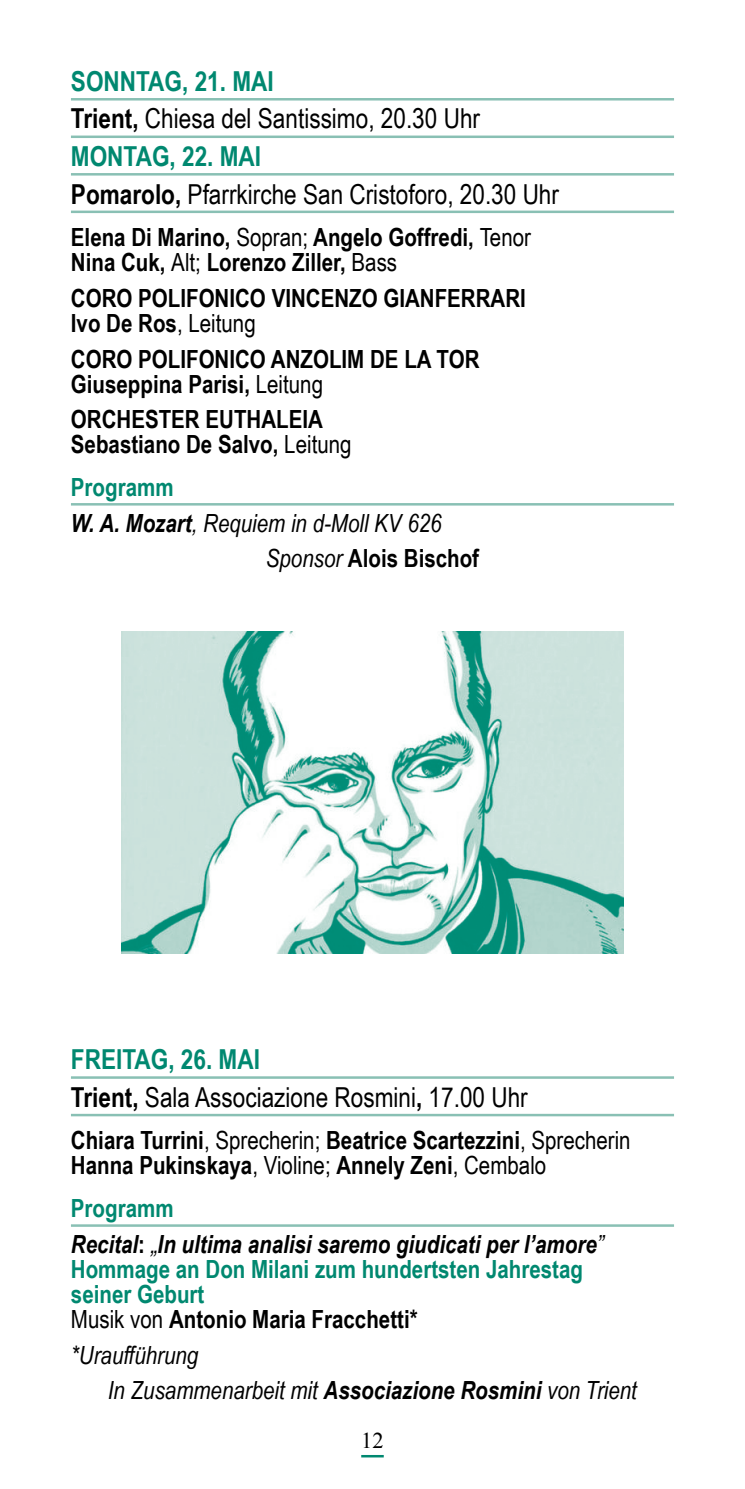
<style>
.page{position:relative;width:745px;height:1489px;background:#fff}
.page>*{position:absolute;margin:0;border:0;box-sizing:border-box;transform-origin:0 0}
.t1{font:27.5px/37.5px "Arial Narrow";color:#000}
.t2{font:700 25px/25px "Arial Narrow";color:#000}
.t3{font:700 25px/25px "Arial Narrow";color:#008870}
.t4{font:italic 25px/35.8px "Arial Narrow";color:#000}
.t5{font:italic 700 25px/35.5px "Arial Narrow";color:#000}
.t6{font:22.5px "Times New Roman";color:#000}
.s1{font-weight:700;color:#008870}
.s2{font-weight:700}
.s3{font-weight:400}
.s4{font-weight:400;font-style:italic}
.s5{font-style:normal;color:#008870}
.s6{font-style:normal}
.s7{font-weight:400;color:#000}
.s8{color:#000}
</style>
<div class="page">
<hr style="left:361px;top:1454px;width:22px;height:3px;background:#008870">
<hr style="left:71px;top:98px;width:602px;height:2px;background:#89c0b4">
<hr style="left:71px;top:135px;width:602px;height:3px;background:#89c0b4">
<hr style="left:71px;top:173px;width:602px;height:2px;background:#89c0b4">
<hr style="left:71px;top:210px;width:602px;height:3px;background:#89c0b4">
<hr style="left:71px;top:503px;width:602px;height:2px;background:#89c0b4">
<hr style="left:71px;top:1076px;width:602px;height:2px;background:#89c0b4">
<hr style="left:71px;top:1113px;width:602px;height:3px;background:#89c0b4">
<hr style="left:71px;top:1224px;width:602px;height:2px;background:#89c0b4">
<img style="left:121px;top:631px;width:502px;height:322px">
<p class="t1" style="left:71px;top:61px;width:489px"><span class="s1">SONNTAG, 21. MAI<br></span><span class="s2">Trient,</span> Chiesa del Santissimo, 20.30 Uhr<br><span class="s1">MONTAG, 22. MAI<br></span><span class="s2">Pomarolo,</span> Pfarrkirche San Cristoforo, 20.30 Uhr</p>
<p class="t2" style="left:71px;top:224px;width:461px">Elena Di Marino, <span class="s3">Sopran;</span> Angelo Goffredi, <span class="s3">Tenor<br></span>Nina Cuk, <span class="s3">Alt;</span> Lorenzo Ziller, <span class="s3">Bass</span></p>
<p class="t2" style="left:71px;top:284px;width:456px">CORO POLIFONICO VINCENZO GIANFERRARI<br>Ivo De Ros<span class="s3">, Leitung</span></p>
<p class="t2" style="left:71px;top:345px;width:410px">CORO POLIFONICO ANZOLIM DE LA TOR<br>Giuseppina Parisi, <span class="s3">Leitung</span></p>
<p class="t2" style="left:71px;top:405px;width:282px">ORCHESTER EUTHALEIA<br>Sebastiano De Salvo, <span class="s3">Leitung</span></p>
<p class="t3" style="left:71px;top:473px;width:104px">Programm</p>
<p class="t4" style="left:71px;top:504px;width:372px"><span class="s2">W. A. Mozart</span>, Requiem in d-Moll KV 626</p>
<p class="t2" style="left:266px;top:544px;width:215px"><span class="s4">Sponsor</span> Alois Bischof</p>
<p class="t1" style="left:71px;top:1039px;width:458px"><span class="s1">FREITAG, 26. MAI<br></span><span class="s2">Trient,</span> Sala Associazione Rosmini<span class="s2">,</span> 17.00 Uhr</p>
<p class="t2" style="left:71px;top:1126px;width:561px">Chiara Turrini<span class="s3">, Sprecherin;</span> Beatrice Scartezzini<span class="s3">, Sprecherin<br></span>Hanna Pukinskaya<span class="s3">, Violine;</span> Annely Zeni<span class="s3">, Cembalo</span></p>
<p class="t5" style="left:71px;top:1189px;width:534px"><span class="s5">Programm<br></span>Recital<span class="s6">:</span> <span class="s3">„</span>In ultima analisi saremo giudicati per l’amore<span class="s3">”</span></p>
<p class="t3" style="left:71px;top:1255px;width:513px">Hommage an Don Milani zum hundertsten Jahrestag seiner Geburt<br><span class="s7">Musik von</span> <span class="s8">Antonio Maria Fracchetti*</span></p>
<p class="t4" style="left:108px;top:1336px;width:530px;text-indent:-37px">*Uraufführung<br>In Zusammenarbeit mit <span class="s2">Associazione Rosmini</span> von Trient</p>
<p class="t6" style="left:361px;top:1424px;width:24px">12</p>
</div>
